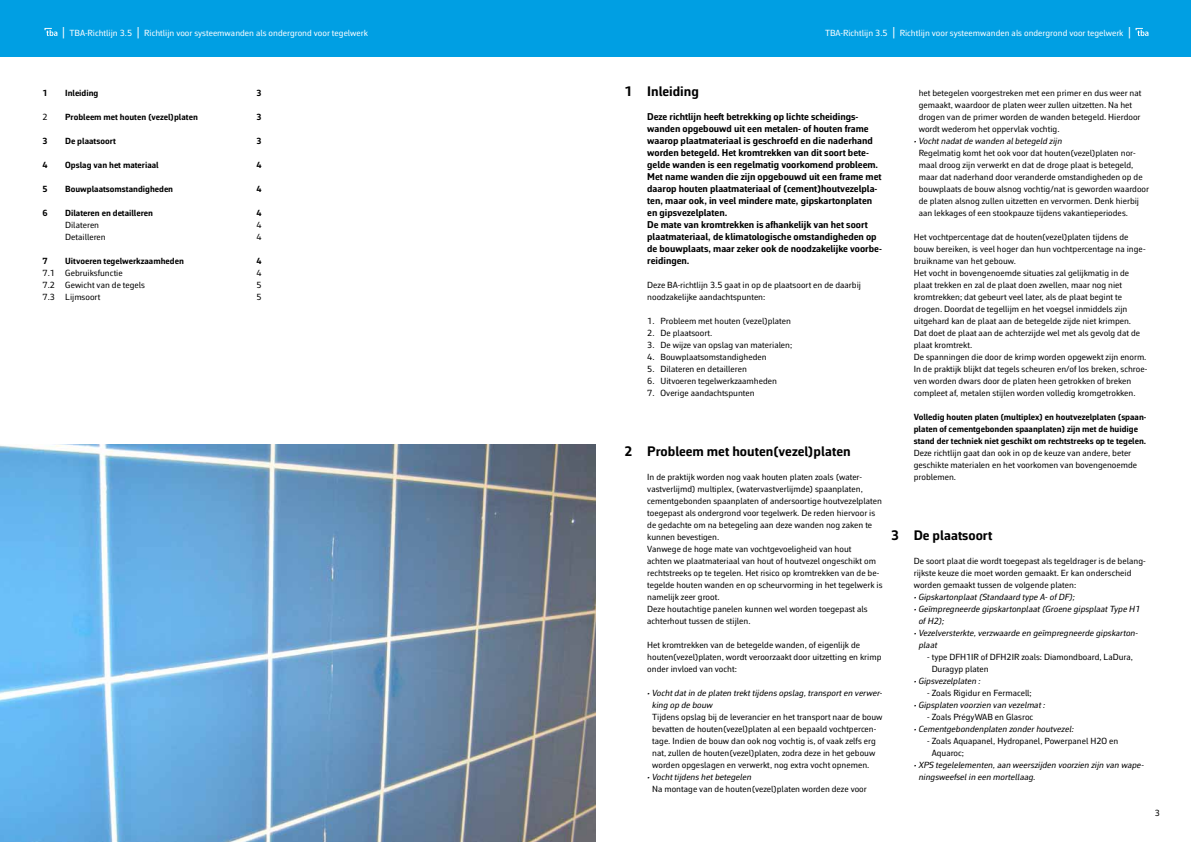
<style>
.page{position:relative;width:1191px;height:842px;background:#fff}
.page>*{position:absolute;margin:0;border:0;box-sizing:border-box;transform-origin:0 0}
.t1{font:700 14px "Corbeau Pro";color:#000}
.t2{font:700 10px/12px "Corbeau Pro";color:#000}
.t3{font:9px/12px "Corbeau Pro";color:#000}
.t4{font:italic 9px/12px "Corbeau Pro";color:#000}
.t5{font:700 9px/12px "Corbeau Pro";color:#000}
.t6{font:9px "Corbeau Pro";color:#fff}
.s1{font-size:12px}
</style>
<div class="page">
<div style="left:0;top:0;width:1191px;height:57px;background:#009fe3"></div>
<svg style="left:44px;top:28px;width:13px;height:8px"></svg>
<svg style="left:1135px;top:28px;width:13px;height:8px"></svg>
<img style="left:0;top:444px;width:595px;height:398px">
<p class="t6" style="left:62px;top:27px;width:307px"><span class="s1">|</span> TBA-Richtlijn 3.5 <span class="s1">|</span> Richtlijn voor systeemwanden als ondergrond voor tegelwerk</p>
<p class="t5" style="left:43px;top:87px;width:7px">1</p>
<p class="t5" style="left:65px;top:87px;width:35px">Inleiding</p>
<p class="t5" style="left:256px;top:87px;width:7px">3</p>
<p class="t3" style="left:43px;top:111px;width:7px">2</p>
<p class="t5" style="left:65px;top:111px;width:134px">Probleem met houten (vezel)platen</p>
<p class="t5" style="left:256px;top:111px;width:7px">3</p>
<p class="t5" style="left:43px;top:135px;width:7px">3</p>
<p class="t5" style="left:65px;top:135px;width:52px">De plaatsoort</p>
<p class="t5" style="left:256px;top:135px;width:7px">3</p>
<p class="t5" style="left:43px;top:159px;width:7px">4</p>
<p class="t5" style="left:65px;top:159px;width:95px">Opslag van het materiaal</p>
<p class="t5" style="left:256px;top:159px;width:7px">4</p>
<p class="t5" style="left:43px;top:183px;width:7px">5</p>
<p class="t5" style="left:65px;top:183px;width:109px">Bouwplaatsomstandigheden</p>
<p class="t5" style="left:256px;top:183px;width:7px">4</p>
<p class="t5" style="left:43px;top:207px;width:7px">6</p>
<p class="t5" style="left:65px;top:207px;width:89px">Dilateren en detailleren</p>
<p class="t5" style="left:256px;top:207px;width:7px">4</p>
<p class="t3" style="left:65px;top:219px;width:35px">Dilateren</p>
<p class="t3" style="left:256px;top:219px;width:7px">4</p>
<p class="t3" style="left:65px;top:231px;width:42px">Detailleren</p>
<p class="t3" style="left:256px;top:231px;width:7px">4</p>
<p class="t5" style="left:43px;top:255px;width:7px">7</p>
<p class="t5" style="left:65px;top:255px;width:120px">Uitvoeren tegelwerkzaamheden</p>
<p class="t5" style="left:256px;top:255px;width:7px">4</p>
<p class="t3" style="left:43px;top:267px;width:82px">7.1 Gebruiksfunctie</p>
<p class="t3" style="left:256px;top:267px;width:7px">4</p>
<p class="t3" style="left:43px;top:279px;width:104px">7.2 Gewicht van de tegels</p>
<p class="t3" style="left:256px;top:279px;width:7px">5</p>
<p class="t3" style="left:43px;top:291px;width:59px">7.3 Lijmsoort</p>
<p class="t3" style="left:256px;top:291px;width:7px">5</p>
<p class="t6" style="left:825px;top:27px;width:307px">TBA-Richtlijn 3.5 <span class="s1">|</span> Richtlijn voor systeemwanden als ondergrond voor tegelwerk <span class="s1">|</span></p>
<h1 class="t1" style="left:624px;top:82px;width:76px">1 Inleiding</h1>
<p class="t2" style="left:647px;top:110px;width:236px">Deze richtlijn heeft betrekking op lichte scheidings&shy;wanden opgebouwd uit een metalen- of houten frame waarop plaatmateriaal is geschroefd en die naderhand worden betegeld. Het kromtrekken van dit soort bete&shy;gelde wanden is een regelmatig voorkomend probleem.<br>Met name wanden die zijn opgebouwd uit een frame met daarop houten plaatmateriaal of (cement)houtvezelpla&shy;ten, maar ook, in veel mindere mate, gipskartonplaten en gipsvezelplaten.<br>De mate van kromtrekken is afhankelijk van het soort plaatmateriaal, de klimatologische omstandigheden op de bouwplaats, maar zeker ook de noodzakelijke voorbe&shy;reidingen.</p>
<p class="t3" style="left:647px;top:279px;width:215px">Deze BA-richtlijn 3.5 gaat in op de plaatsoort en de daarbij noodzakelijke aandachtspunten:</p>
<p class="t3" style="left:647px;top:315px;width:145px">1. Probleem met houten (vezel)platen</p>
<p class="t3" style="left:647px;top:327px;width:67px">2. De plaatsoort.</p>
<p class="t3" style="left:647px;top:339px;width:147px">3. De wijze van opslag van materialen;</p>
<p class="t3" style="left:647px;top:351px;width:121px">4. Bouwplaatsomstandigheden</p>
<p class="t3" style="left:647px;top:363px;width:101px">5. Dilateren en detailleren</p>
<p class="t3" style="left:647px;top:375px;width:131px">6. Uitvoeren tegelwerkzaamheden</p>
<p class="t3" style="left:647px;top:387px;width:109px">7. Overige aandachtspunten</p>
<h1 class="t1" style="left:624px;top:442px;width:227px">2 Probleem met houten(vezel)platen</h1>
<p class="t3" style="left:647px;top:471px;width:237px">In de praktijk worden nog vaak houten platen zoals (water&shy;vastverlijmd) multiplex, (watervastverlijmde) spaanplaten, cementgebonden spaanplaten of andersoortige houtvezelplaten toegepast als ondergrond voor tegelwerk. De reden hiervoor is de gedachte om na betegeling aan deze wanden nog zaken te kunnen bevestigen.<br>Vanwege de hoge mate van vochtgevoeligheid van hout<br>achten we plaatmateriaal van hout of houtvezel ongeschikt om rechtstreeks op te tegelen. Het risico op kromtrekken van de be&shy;tegelde houten wanden en op scheurvorming in het tegelwerk is namelijk zeer groot.<br>Deze houtachtige panelen kunnen wel worden toegepast als achterhout tussen de stijlen.</p>
<p class="t3" style="left:647px;top:639px;width:236px">Het kromtrekken van de betegelde wanden, of eigenlijk de houten(vezel)platen, wordt veroorzaakt door uitzetting en krimp onder invloed van vocht:</p>
<p class="t4" style="left:652px;top:687px;width:232px;text-indent:-5px">• Vocht dat in de platen trekt tijdens opslag, transport en verwer&shy;king op de bouw</p>
<p class="t3" style="left:652px;top:711px;width:232px">Tijdens opslag bij de leverancier en het transport naar de bouw bevatten de houten(vezel)platen al een bepaald vochtpercen&shy;tage. Indien de bouw dan ook nog vochtig is, of vaak zelfs erg nat, zullen de houten(vezel)platen, zodra deze in het gebouw worden opgeslagen en verwerkt, nog extra vocht opnemen.</p>
<p class="t4" style="left:647px;top:771px;width:106px">• Vocht tijdens het betegelen</p>
<p class="t3" style="left:652px;top:783px;width:216px">Na montage van de houten(vezel)platen worden deze voor</p>
<p class="t3" style="left:918px;top:87px;width:224px">het betegelen voorgestreken met een primer en dus weer nat gemaakt, waardoor de platen weer zullen uitzetten. Na het drogen van de primer worden de wanden betegeld. Hierdoor wordt wederom het oppervlak vochtig.</p>
<p class="t4" style="left:913px;top:135px;width:150px">• Vocht nadat de wanden al betegeld zijn</p>
<p class="t3" style="left:918px;top:147px;width:232px">Regelmatig komt het ook voor dat houten(vezel)platen nor&shy;maal droog zijn verwerkt en dat de droge plaat is betegeld, maar dat naderhand door veranderde omstandigheden op de bouwplaats de bouw alsnog vochtig/nat is geworden waardoor de platen alsnog zullen uitzetten en vervormen. Denk hierbij aan lekkages of een stookpauze tijdens vakantieperiodes.</p>
<p class="t3" style="left:913px;top:231px;width:235px">Het vochtpercentage dat de houten(vezel)platen tijdens de bouw bereiken, is veel hoger dan hun vochtpercentage na inge&shy;bruikname van het gebouw.<br>Het vocht in bovengenoemde situaties zal gelijkmatig in de plaat trekken en zal de plaat doen zwellen, maar nog niet kromtrekken; dat gebeurt veel later, als de plaat begint te drogen. Doordat de tegellijm en het voegsel inmiddels zijn uitgehard kan de plaat aan de betegelde zijde niet krimpen.<br>Dat doet de plaat aan de achterzijde wel met als gevolg dat de plaat kromtrekt.<br>De spanningen die door de krimp worden opgewekt zijn enorm.<br>In de praktijk blijkt dat tegels scheuren en/of los breken, schroe&shy;ven worden dwars door de platen heen getrokken of breken compleet af, metalen stijlen worden volledig kromgetrokken.</p>
<p class="t5" style="left:913px;top:411px;width:234px">Volledig houten platen (multiplex) en houtvezelplaten (spaan&shy;platen of cementgebonden spaanplaten) zijn met de huidige stand der techniek niet geschikt om rechtstreeks op te tegelen.</p>
<p class="t3" style="left:913px;top:447px;width:225px">Deze richtlijn gaat dan ook in op de keuze van andere, beter geschikte materialen en het voorkomen van bovengenoemde problemen.</p>
<h1 class="t1" style="left:891px;top:526px;width:103px">3 De plaatsoort</h1>
<p class="t3" style="left:913px;top:555px;width:233px">De soort plaat die wordt toegepast als tegeldrager is de belang&shy;rijkste keuze die moet worden gemaakt. Er kan onderscheid worden gemaakt tussen de volgende platen:</p>
<p class="t4" style="left:913px;top:591px;width:163px">• Gipskartonplaat (Standaard type A- of DF);</p>
<p class="t4" style="left:918px;top:603px;width:223px;text-indent:-5px">• Geïmpregneerde gipskartonplaat (Groene gipsplaat Type H1 of H2);</p>
<p class="t4" style="left:918px;top:627px;width:221px;text-indent:-5px">• Vezelversterkte, verzwaarde en geïmpregneerde gipskarton&shy;plaat</p>
<p class="t3" style="left:931px;top:651px;width:203px;text-indent:-5px">- type DFH1IR of DFH2IR zoals: Diamondboard, LaDura,<br>Duragyp platen</p>
<p class="t4" style="left:913px;top:675px;width:69px">• Gipsvezelplaten :</p>
<p class="t3" style="left:927px;top:687px;width:106px">- Zoals Rigidur en Fermacell;</p>
<p class="t4" style="left:913px;top:699px;width:133px">• Gipsplaten voorzien van vezelmat :</p>
<p class="t3" style="left:927px;top:711px;width:108px">- Zoals PrégyWAB en Glasroc</p>
<p class="t4" style="left:913px;top:723px;width:162px">• Cementgebondenplaten zonder houtvezel:</p>
<p class="t3" style="left:931px;top:735px;width:188px;text-indent:-5px">- Zoals Aquapanel, Hydropanel, Powerpanel H2O en<br>Aquaroc;</p>
<p class="t4" style="left:918px;top:759px;width:227px;text-indent:-5px">• XPS tegelelementen, aan weerszijden voorzien zijn van wape&shy;ningsweefsel in een mortellaag.</p>
<p class="t3" style="left:1155px;top:807px;width:7px">3</p>
</div>
